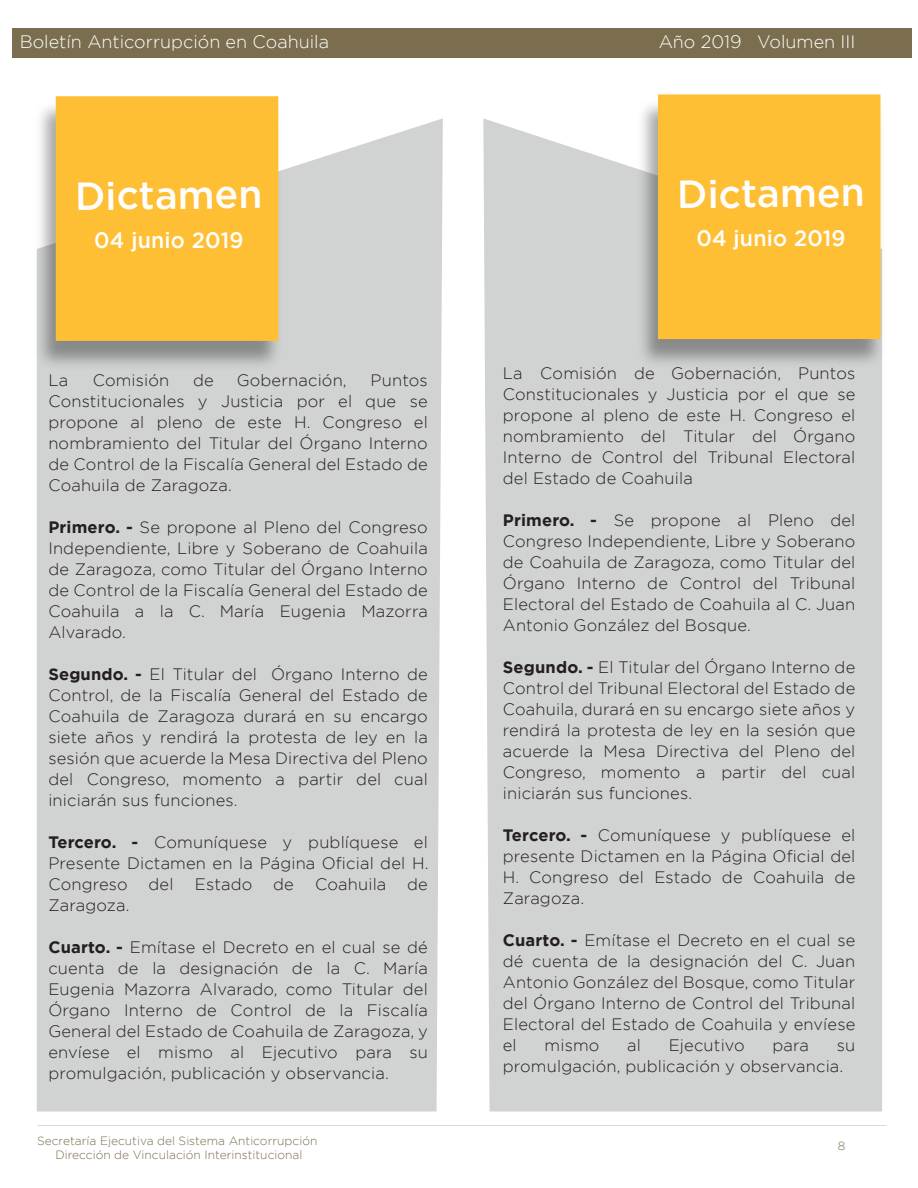
<style>
.page{position:relative;width:918px;height:1188px;background:#fff}
.page>*{position:absolute;margin:0;border:0;box-sizing:border-box;transform-origin:0 0}
.t1{font:500 39px "Gotham";color:#fefefe}
.t2{font:500 22.35px "Gotham";letter-spacing:.01em;color:#fff;scale:.96 1}
.t3{font:300 18px "Gotham";color:#fff}
.t4{font:300 16.5px/21px "Gotham";letter-spacing:.01em;color:#231f20;text-align:justify}
.t5{font:300 12px/14.4px "Gotham";color:#7a6e4e;text-align:center}
.s1{font-weight:700}
</style>
<div class="page">
<div style="left:12px;top:28px;width:900px;height:29px;background:#7a6e4e"></div>
<div style="left:37px;top:118px;width:406px;height:994px;background:#d1d2d2"></div>
<img style="left:36px;top:96px;width:252px;height:280px">
<div style="left:56px;top:96px;width:222px;height:245px;background:#febf35"></div>
<div style="left:483px;top:118px;width:399px;height:994px;background:#d1d2d2"></div>
<img style="left:632px;top:94px;width:250px;height:280px">
<div style="left:658px;top:94px;width:222px;height:245px;background:#febf35"></div>
<p class="t3" style="left:20px;top:30px;width:311px">Boletín Anticorrupción en Coahuila</p>
<p class="t3" style="left:659px;top:30px;width:198px">Año 2019 Volumen III</p>
<h1 class="t1" style="left:74px;top:171px;width:189px;rotate:-1deg">Dictamen</h1>
<h2 class="t2" style="left:94px;top:226px;width:157px">04 junio 2019</h2>
<p class="t4" style="left:48px;top:369px;width:21px">La</p>
<p class="t4" style="left:93px;top:369px;width:78px">Comisión</p>
<p class="t4" style="left:193px;top:369px;width:22px">de</p>
<p class="t4" style="left:237px;top:369px;width:112px">Gobernación,</p>
<p class="t4" style="left:48px;top:369px;width:381px;text-indent:322px">Puntos Constitucionales y Justicia por el que se propone al pleno de este H. Congreso el nombramiento del Titular del Órgano Interno de Control de la Fiscalía General del Estado de Coahuila de Zaragoza.</p>
<p class="t4" style="left:48px;top:516px;width:381px"><span class="s1">Primero. -</span> Se propone al Pleno del Congreso Independiente, Libre y Soberano de Coahuila de Zaragoza, como Titular del Órgano Interno de Control de la Fiscalía General del Estado de Coahuila a la C. María Eugenia Mazorra Alvarado.</p>
<p class="t4" style="left:48px;top:663px;width:381px"><span class="s1">Segundo. -</span> El Titular del Órgano Interno de Control, de la Fiscalía General del Estado de Coahuila de Zaragoza durará en su encargo siete años y rendirá la protesta de ley en la sesión que acuerde la Mesa Directiva del Pleno del Congreso, momento a partir del cual iniciarán sus funciones.</p>
<p class="t4" style="left:48px;top:831px;width:382px"><span class="s1">Tercero. -</span> Comuníquese y publíquese el Presente Dictamen en la Página Oficial del H.<br>Congreso</p>
<p class="t4" style="left:149px;top:873px;width:26px">del</p>
<p class="t4" style="left:195px;top:873px;width:59px">Estado</p>
<p class="t4" style="left:273px;top:873px;width:22px">de</p>
<p class="t4" style="left:315px;top:873px;width:73px">Coahuila</p>
<p class="t4" style="left:407px;top:873px;width:22px">de</p>
<p class="t4" style="left:48px;top:894px;width:83px">Zaragoza.</p>
<p class="t4" style="left:48px;top:936px;width:381px"><span class="s1">Cuarto. -</span> Emítase el Decreto en el cual se dé cuenta de la designación de la C. María Eugenia Mazorra Alvarado, como Titular del Órgano Interno de Control de la Fiscalía General del Estado de Coahuila de Zaragoza, y envíese el mismo al Ejecutivo para su promulgación, publicación y observancia.</p>
<h1 class="t1" style="left:677px;top:169px;width:189px;rotate:-1deg">Dictamen</h1>
<h2 class="t2" style="left:697px;top:224px;width:157px">04 junio 2019</h2>
<p class="t4" style="left:503px;top:362px;width:354px">La Comisión de Gobernación, Puntos Constitucionales y Justicia por el que se propone al pleno de este H. Congreso el nombramiento del Titular del Órgano Interno de Control del Tribunal Electoral del Estado de Coahuila</p>
<p class="t4" style="left:503px;top:509px;width:354px"><span class="s1">Primero. -</span> Se propone al Pleno del Congreso Independiente, Libre y Soberano de Coahuila de Zaragoza, como Titular del Órgano Interno de Control del Tribunal Electoral del Estado de Coahuila al C. Juan Antonio González del Bosque.</p>
<p class="t4" style="left:503px;top:656px;width:354px"><span class="s1">Segundo. -</span> El Titular del Órgano Interno de Control del Tribunal Electoral del Estado de Coahuila, durará en su encargo siete años y rendirá la protesta de ley en la sesión que acuerde la Mesa Directiva del Pleno del Congreso, momento a partir del cual iniciarán sus funciones.</p>
<p class="t4" style="left:503px;top:825px;width:354px"><span class="s1">Tercero. -</span> Comuníquese y publíquese el presente Dictamen en la Página Oficial del H. Congreso del Estado de Coahuila de Zaragoza.</p>
<p class="t4" style="left:503px;top:930px;width:354px"><span class="s1">Cuarto. -</span> Emítase el Decreto en el cual se dé cuenta de la designación del C. Juan Antonio González del Bosque, como Titular del Órgano Interno de Control del Tribunal Electoral del Estado de Coahuila y envíese el</p>
<p class="t4" style="left:545px;top:1035px;width:56px">mismo</p>
<p class="t4" style="left:627px;top:1035px;width:15px">al</p>
<p class="t4" style="left:669px;top:1035px;width:78px">Ejecutivo</p>
<p class="t4" style="left:773px;top:1035px;width:38px">para</p>
<p class="t4" style="left:503px;top:1035px;width:354px;text-indent:334px">su promulgación, publicación y observancia.</p>
<p class="t5" style="left:37px;top:1133px;width:282px">Secretaría Ejecutiva del Sistema Anticorrupción<br>Dirección de Vinculación Interinstitucional</p>
<p class="t5" style="left:838px;top:1138px;width:9px">8</p>
</div>
